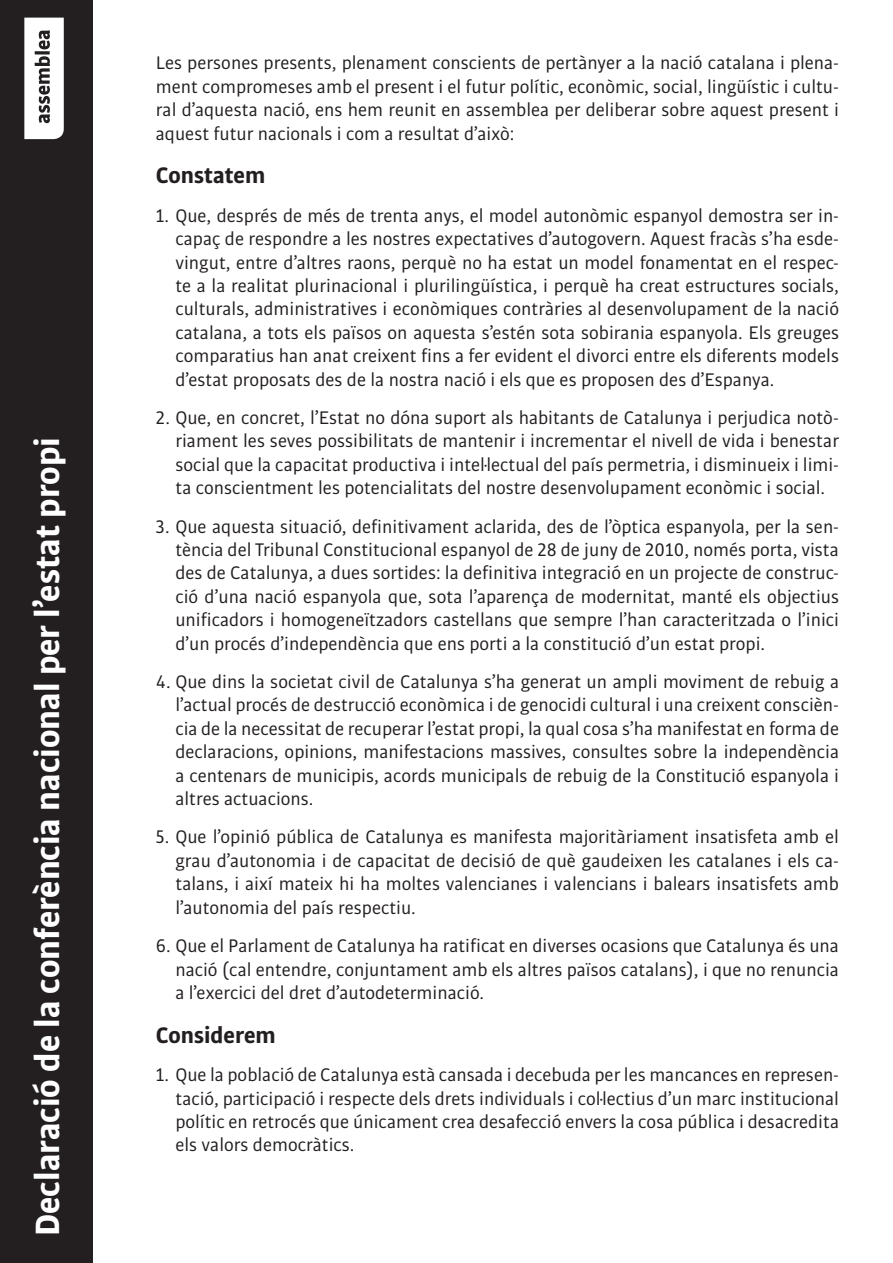
<style>
.page{position:relative;width:893px;height:1263px;background:#fff}
.page>*{position:absolute;margin:0;border:0;box-sizing:border-box;transform-origin:0 0}
.t1{font:700 36px "Bulo";color:#fff}
.TITOL{font:700 24px "Bulo";color:#231f20}
.PARAGRAF{font:19.5px/23.4px "Bulo";color:#231f20;text-align:justify}
</style>
<div class="page">
<div style="left:0;top:0;width:93px;height:1263px;background:#231f20"></div>
<svg style="left:24px;top:18px;width:40px;height:121px;background:#dddcdc"></svg>
<h1 class="t1" style="left:24px;top:1236px;width:801px;rotate:-90deg">Declaració de la conferència nacional per l’estat propi</h1>
<p class="PARAGRAF" style="left:156px;top:51px;width:685px">Les persones presents, plenament conscients de pertànyer a la nació catalana i plena&shy;ment compromeses amb el present i el futur polític, econòmic, social, lingüístic i cultu&shy;ral d’aquesta nació, ens hem reunit en assemblea per deliberar sobre aquest present i aquest futur nacionals i com a resultat d’això:</p>
<p class="TITOL" style="left:156px;top:160px;width:111px">Constatem</p>
<p class="PARAGRAF" style="left:175px;top:203px;width:665px;text-indent:-20px">1. Que, després de més de trenta anys, el model autonòmic espanyol demostra ser in&shy;capaç de respondre a les nostres expectatives d’autogovern. Aquest fracàs s’ha esde&shy;vingut, entre d’altres raons, perquè no ha estat un model fonamentat en el respec&shy;te a la realitat plurinacional i plurilingüística, i perquè ha creat estructures socials, culturals, administratives i econòmiques contràries al desenvolupament de la nació catalana, a tots els països on aquesta s’estén sota sobirania espanyola. Els greuges comparatius han anat creixent fins a fer evident el divorci entre els diferents models d’estat proposats des de la nostra nació i els que es proposen des d’Espanya.</p>
<p class="PARAGRAF" style="left:175px;top:406px;width:665px;text-indent:-20px">2. Que, en concret, l’Estat no dóna suport als habitants de Catalunya i perjudica notò&shy;riament les seves possibilitats de mantenir i incrementar el nivell de vida i benestar social que la capacitat productiva i intel·lectual del país permetria, i disminueix i limi&shy;ta conscientment les potencialitats del nostre desenvolupament econòmic i social.</p>
<p class="PARAGRAF" style="left:175px;top:514px;width:665px;text-indent:-20px">3. Que aquesta situació, definitivament aclarida, des de l’òptica espanyola, per la sen&shy;tència del Tribunal Constitucional espanyol de 28 de juny de 2010, només porta, vista des de Catalunya, a dues sortides: la definitiva integració en un projecte de construc&shy;ció d’una nació espanyola que, sota l’aparença de modernitat, manté els objectius unificadors i homogeneïtzadors castellans que sempre l’han caracteritzada o l’inici d’un procés d’independència que ens porti a la constitució d’un estat propi.</p>
<p class="PARAGRAF" style="left:175px;top:670px;width:665px;text-indent:-20px">4. Que dins la societat civil de Catalunya s’ha generat un ampli moviment de rebuig a l’actual procés de destrucció econòmica i de genocidi cultural i una creixent conscièn&shy;cia de la necessitat de recuperar l’estat propi, la qual cosa s’ha manifestat en forma de declaracions, opinions, manifestacions massives, consultes sobre la independència a centenars de municipis, acords municipals de rebuig de la Constitució espanyola i altres actuacions.</p>
<p class="PARAGRAF" style="left:175px;top:825px;width:665px;text-indent:-20px">5. Que l’opinió pública de Catalunya es manifesta majoritàriament insatisfeta amb el grau d’autonomia i de capacitat de decisió de què gaudeixen les catalanes i els ca&shy;talans, i així mateix hi ha moltes valencianes i valencians i balears insatisfets amb l’autonomia del país respectiu.</p>
<p class="PARAGRAF" style="left:175px;top:934px;width:665px;text-indent:-20px">6. Que el Parlament de Catalunya ha ratificat en diverses ocasions que Catalunya és una nació (cal entendre, conjuntament amb els altres països catalans), i que no renuncia a l’exercici del dret d’autodeterminació.</p>
<p class="TITOL" style="left:156px;top:1019px;width:121px">Considerem</p>
<p class="PARAGRAF" style="left:175px;top:1063px;width:665px;text-indent:-20px">1. Que la població de Catalunya està cansada i decebuda per les mancances en represen&shy;tació, participació i respecte dels drets individuals i col·lectius d’un marc institucional polític en retrocés que únicament crea desafecció envers la cosa pública i desacredita els valors democràtics.</p>
</div>
